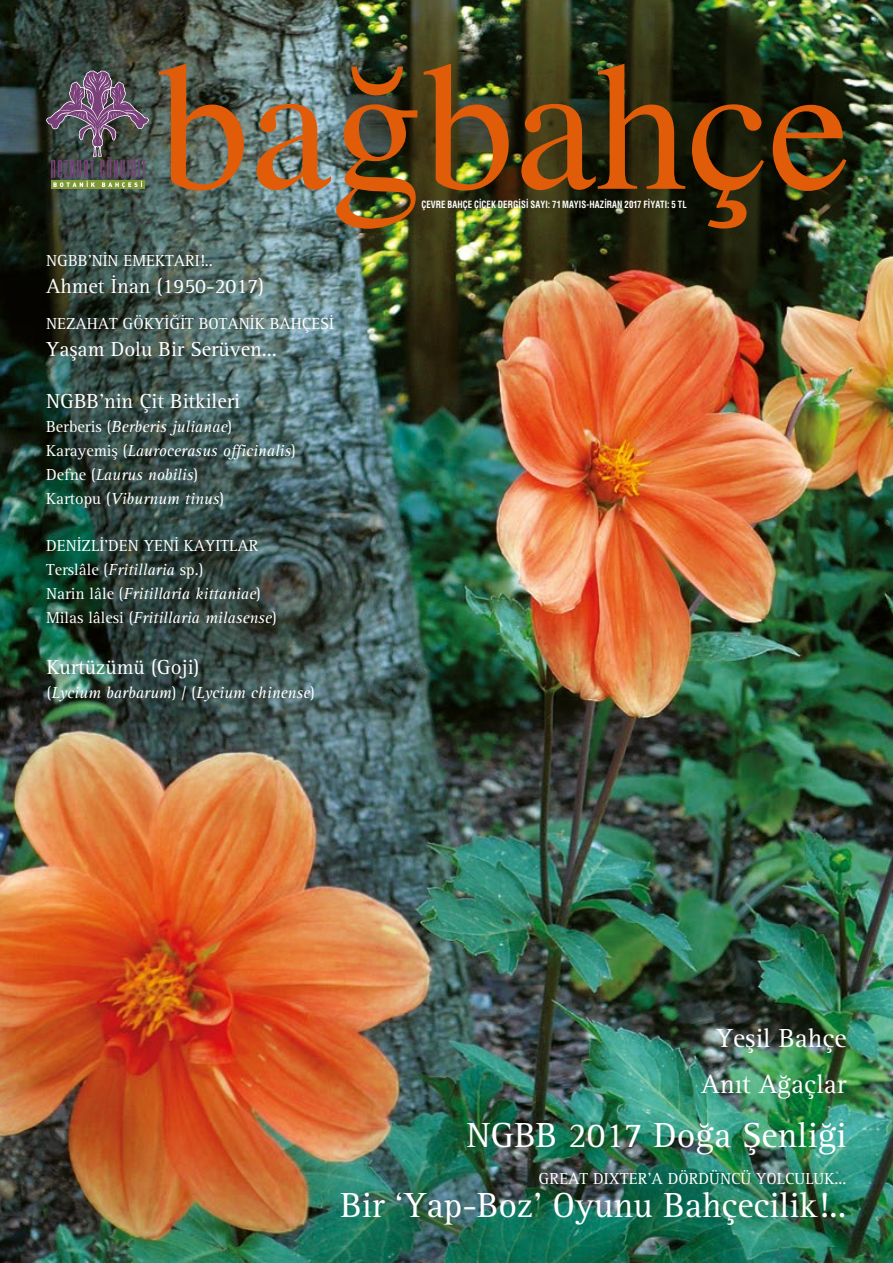
<style>
.page{position:relative;width:893px;height:1263px;background:#fff}
.page>*{position:absolute;margin:0;border:0;box-sizing:border-box;transform-origin:0 0}
.t1{font:36px "Rotis Serif";color:#fff}
.t2{font:27px "Rotis Serif";color:#fff}
.t3{font:21px "Rotis Serif";color:#fff}
.t4{font:16.5px/24px "Rotis Serif";color:#fff}
.t5{font:italic 16.5px/24px "Rotis Serif";color:#fff}
.t6{font:700 condensed 9.75px "Helvetica";letter-spacing:.01em;color:#fff;scale:.9 1}
.s1{font-style:normal}
.s2{font-style:italic}
</style>
<div class="page">
<img style="left:0;top:0;width:893px;height:1263px">
<div style="left:51px;top:180px;width:94px;height:9px;background:#809936"></div>
<svg style="left:42px;top:63px;width:108px;height:125px"></svg>
<img style="left:159px;top:64px;width:687px;height:165px">
<p class="t4" style="left:46px;top:249px;width:168px">NGBB’NİN EMEKTARI!..</p>
<p class="t3" style="left:46px;top:274px;width:220px">Ahmet İnan (1950-2017)</p>
<p class="t4" style="left:46px;top:312px;width:289px">NEZAHAT GÖKYİĞİT BOTANİK BAHÇESİ</p>
<p class="t3" style="left:46px;top:337px;width:232px">Yaşam Dolu Bir Serüven...</p>
<p class="t3" style="left:46px;top:388px;width:195px">NGBB’nin Çit Bitkileri</p>
<p class="t5" style="left:46px;top:414px;width:251px"><span class="s1">Berberis (</span>Berberis julianae<span class="s1">)<br>Karayemiş (</span>Laurocerasus officinalis<span class="s1">)<br>Defne (</span>Laurus nobilis<span class="s1">)<br>Kartopu (</span>Viburnum tinus<span class="s1">)</span></p>
<p class="t4" style="left:46px;top:533px;width:232px">DENİZLİ’DEN YENİ KAYITLAR<br>Terslâle (<span class="s2">Fritillaria</span> sp.)<br>Narin lâle (<span class="s2">Fritillaria kittaniae</span>)<br>Milas lâlesi (<span class="s2">Fritillaria milasense</span>)</p>
<p class="t3" style="left:47px;top:654px;width:154px">Kurtüzümü (Goji)</p>
<p class="t5" style="left:47px;top:681px;width:270px"><span class="s1">(</span>Lycium barbarum<span class="s1">) / (</span>Lycium chinense<span class="s1">)</span></p>
<p class="t6" style="left:421px;top:198px;width:296px">ÇEVRE BAHÇE Ç‹ÇEK DERG‹S‹ SAYI: 71 MAYIS-HAZİRAN 2017 F‹YATI: 5 TL</p>
<p class="t2" style="left:716px;top:1022px;width:132px">Yeşil Bahçe</p>
<p class="t2" style="left:701px;top:1068px;width:147px">Anıt Ağaçlar</p>
<p class="t1" style="left:467px;top:1114px;width:381px">NGBB 2017 Doğa Şenliği</p>
<p class="t4" style="left:539px;top:1166px;width:309px">GREAT DIXTER’A DÖRDÜNCÜ YOLCULUK...</p>
<p class="t1" style="left:340px;top:1183px;width:507px">Bir ‘Yap-Boz’ Oyunu Bahçecilik!..</p>
</div>
